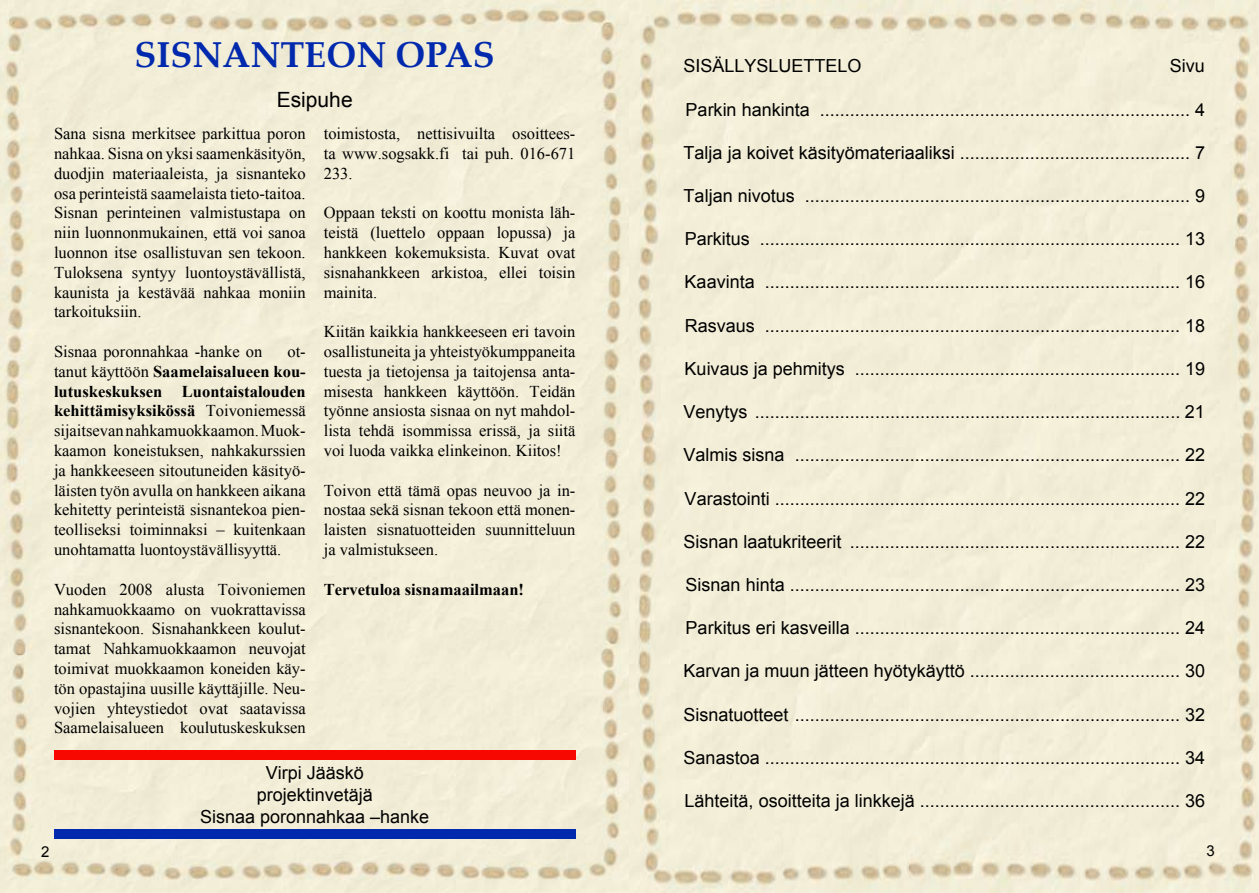
<style>
.page{position:relative;width:1259px;height:893px;background:#f3eed8}
.page>*{position:absolute;margin:0;border:0;box-sizing:border-box;transform-origin:0 0}
.t1{font:700 36px "Palatino Linotype";color:#0129ad}
.t2{font:21px "Arial";color:#000}
.t3{font:21px "Arial";color:#009ee0}
.t4{font:18px/21.6px "Arial";color:#000;text-align:center}
.t5{font:16.5px/19.8px "Times New Roman";color:#000;text-align:justify}
.t6{font:700 16.5px "Times New Roman";color:#000}
.s1{font-weight:700}
</style>
<div class="page">
<div style="left:54px;top:751px;width:521px;height:9px;background:#f70801"></div>
<div style="left:54px;top:830px;width:521px;height:9px;background:#0129ad"></div>
<svg style="left:42px;top:846px;width:7px;height:11px"></svg>
<h1 class="t1" style="left:134px;top:29px;width:362px">SISNANTEON OPAS</h1>
<p class="t2" style="left:277px;top:86px;width:77px">Esipuhe</p>
<p class="t5" style="left:54px;top:124px;width:253px">Sana sisna merkitsee parkittua poron nahkaa. Sisna on yksi saamenkäsityön, duodjin materiaaleista, ja sisnanteko osa perinteistä saamelaista tieto-taitoa.<br>Sisnan perinteinen valmistustapa on niin luonnonmukainen, että voi sanoa luonnon itse osallistuvan sen tekoon.<br>Tuloksena syntyy luontoystävällistä, kaunista ja kestävää nahkaa moniin tarkoituksiin.</p>
<p class="t5" style="left:54px;top:341px;width:210px">Sisnaa poronnahkaa -hanke on</p>
<p class="t5" style="left:54px;top:341px;width:253px;text-indent:233px">ot&shy;tanut käyttöön <span class="s1">Saamelaisalueen kou&shy;lutuskeskuksen Luontaistalouden kehittämisyksikössä</span> Toivoniemessä sijaitsevan nahkamuokkaamon. Muok&shy;kaamon koneistuksen, nahkakurssien ja hankkeeseen sitoutuneiden käsityö&shy;läisten työn avulla on hankkeen aikana kehitetty perinteistä sisnantekoa pien&shy;teolliseksi toiminnaksi – kuitenkaan unohtamatta luontoystävällisyyttä.</p>
<p class="t5" style="left:54px;top:579px;width:253px">Vuoden 2008 alusta Toivoniemen nahkamuokkaamo on vuokrattavissa sisnantekoon. Sisnahankkeen koulut&shy;tamat Nahkamuokkaamon neuvojat toimivat muokkaamon koneiden käy&shy;tön opastajina uusille käyttäjille. Neu&shy;vojien yhteystiedot ovat saatavissa Saamelaisalueen koulutuskeskuksen</p>
<p class="t5" style="left:324px;top:124px;width:253px">toimistosta, nettisivuilta osoittees&shy;ta www.sogsakk.fi tai puh. 016-671<br>233.</p>
<p class="t5" style="left:324px;top:203px;width:253px">Oppaan teksti on koottu monista läh&shy;teistä (luettelo oppaan lopussa) ja hankkeen kokemuksista. Kuvat ovat sisnahankkeen arkistoa, ellei toisin mainita.</p>
<p class="t5" style="left:324px;top:322px;width:253px">Kiitän kaikkia hankkeeseen eri tavoin osallistuneita ja yhteistyökumppaneita tuesta ja tietojensa ja taitojensa anta&shy;misesta hankkeen käyttöön. Teidän työnne ansiosta sisnaa on nyt mahdol&shy;lista tehdä isommissa erissä, ja siitä voi luoda vaikka elinkeinon. Kiitos!</p>
<p class="t5" style="left:324px;top:480px;width:253px">Toivon että tämä opas neuvoo ja in&shy;nostaa sekä sisnan tekoon että monen&shy;laisten sisnatuotteiden suunnitteluun ja valmistukseen.</p>
<p class="t6" style="left:324px;top:578px;width:202px">Tervetuloa sisnamaailmaan!</p>
<p class="t4" style="left:200px;top:762px;width:231px">Virpi Jääskö<br>projektinvetäjä<br>Sisnaa poronnahkaa –hanke</p>
<p class="t4" style="left:683px;top:56px;width:180px">SISÄLLYSLUETTELO</p>
<p class="t4" style="left:1170px;top:56px;width:37px">Sivu</p>
<p class="t4" style="left:685px;top:99px;width:521px">Parkin hankinta .......................................................................... 4</p>
<p class="t4" style="left:683px;top:142px;width:523px">Talja ja koivet käsityömateriaaliksi .............................................. 7</p>
<p class="t4" style="left:683px;top:185px;width:523px">Taljan nivotus ............................................................................. 9</p>
<p class="t4" style="left:684px;top:228px;width:522px">Parkitus .................................................................................... 13</p>
<p class="t4" style="left:684px;top:272px;width:522px">Kaavinta ................................................................................... 16</p>
<p class="t4" style="left:684px;top:315px;width:522px">Rasvaus ................................................................................... 18</p>
<p class="t4" style="left:684px;top:358px;width:522px">Kuivaus ja pehmitys ................................................................. 19</p>
<p class="t4" style="left:683px;top:401px;width:523px">Venytys ..................................................................................... 21</p>
<p class="t4" style="left:683px;top:444px;width:512px">Valmis sisna ............................................................................. 22</p>
<p class="t4" style="left:684px;top:488px;width:511px">Varastointi ................................................................................. 22</p>
<p class="t4" style="left:683px;top:531px;width:512px">Sisnan laatukriteerit .................................................................. 22</p>
<p class="t4" style="left:685px;top:574px;width:521px">Sisnan hinta .............................................................................. 23</p>
<p class="t4" style="left:685px;top:617px;width:521px">Parkitus eri kasveilla ................................................................. 24</p>
<p class="t4" style="left:683px;top:660px;width:523px">Karvan ja muun jätteen hyötykäyttö .......................................... 30</p>
<p class="t4" style="left:683px;top:704px;width:522px">Sisnatuotteet ............................................................................. 32</p>
<p class="t4" style="left:683px;top:747px;width:523px">Sanastoa ................................................................................... 34</p>
<p class="t4" style="left:684px;top:790px;width:522px">Lähteitä, osoitteita ja linkkejä .................................................... 36</p>
<p class="t3" style="left:1172px;top:744px;width:22px">►</p>
</div>
